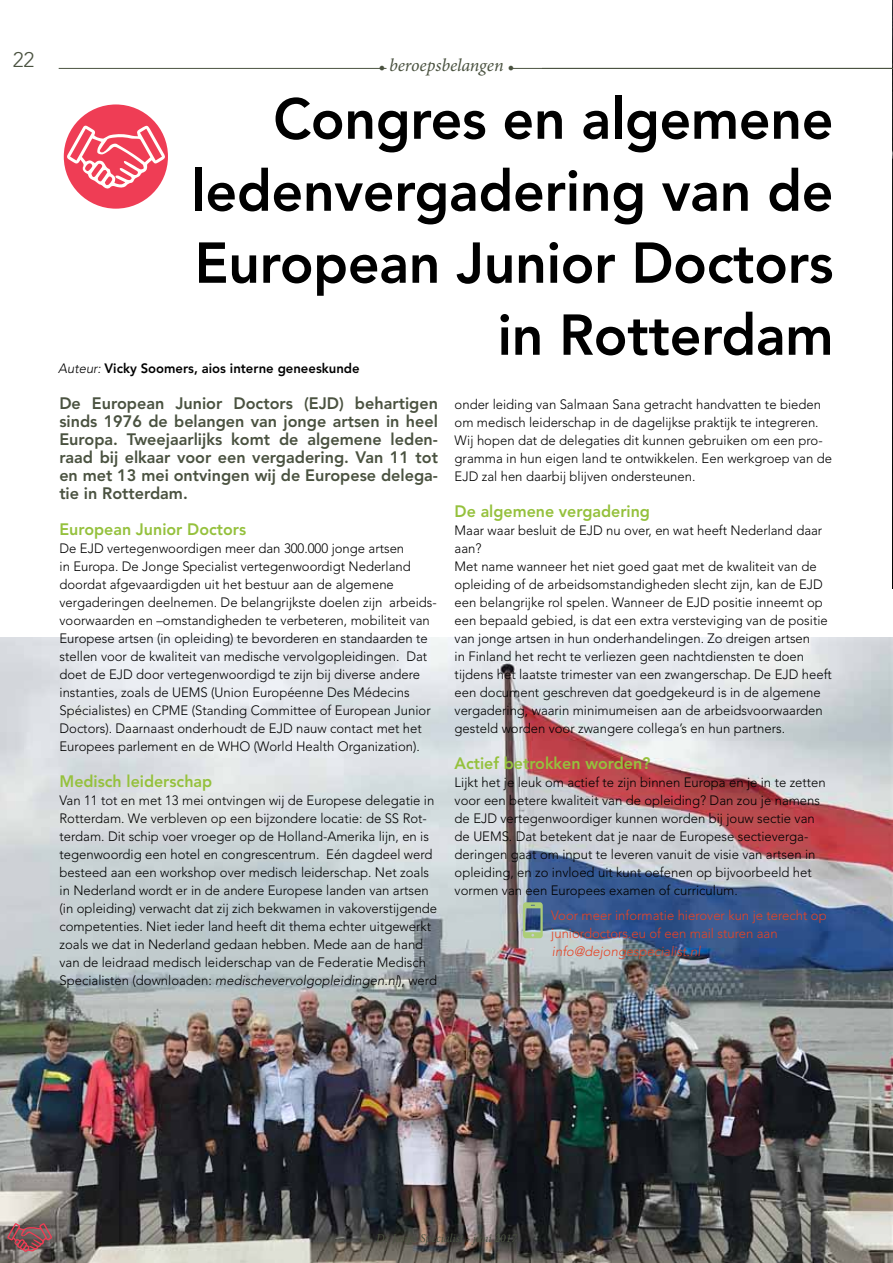
<style>
.page{position:relative;width:893px;height:1263px;background:#fff}
.page>*{position:absolute;margin:0;border:0;box-sizing:border-box;transform-origin:0 0}
.t1{font:800 57px/72px "Avenir LT Std";letter-spacing:-.005em;color:#000;text-align:right}
.t2{font:300 21px "Avenir LT Std";color:#4a5240}
.t3{font:italic 18px "Minion Pro";letter-spacing:-.005em;color:#4a5240}
.t4{font:800 16.5px/18px "Avenir LT Std";color:#4a5240;text-align:justify}
.t5{font:800 16.5px "Avenir LT Std";color:#95c13d}
.t6{font:300 13.5px/18px "Avenir LT Std";color:#000}
.t7{font:300 13.5px/18px "Avenir LT Std";color:#e64325}
.t8{font:800 13.5px "Avenir LT Std";color:#000}
.t9{font:italic 300 13.5px "Avenir LT Std";color:#e64325}
.t10{font:italic 12px "Minion Pro";letter-spacing:-.01em;color:#4a5240}
.s1{font-weight:300;font-style:italic}
.s2{font-style:italic}
</style>
<div class="page">
<img style="left:0;top:637px;width:893px;height:626px">
<img style="left:892px;top:0;width:1px;height:589px">
<hr style="left:59px;top:68px;width:327px;height:1px;background:#4a5240">
<hr style="left:509px;top:68px;width:384px;height:1px;background:#4a5240">
<svg style="left:7px;top:1222px;width:45px;height:30px"></svg>
<div style="left:64px;top:104px;width:104px;height:105px;background:#ef3d55;border-radius:50%"></div>
<svg style="left:67px;top:125px;width:99px;height:64px"></svg>
<svg style="left:523px;top:902px;width:20px;height:36px"></svg>
<h2 class="t2" style="left:13px;top:47px;width:23px">22</h2>
<h3 class="t3" style="left:378px;top:52px;width:138px">• beroepsbelangen •</h3>
<h1 class="t1" style="left:191px;top:83px;width:644px">Congres en algemene ledenvergadering van de<br>European Junior Doctors in Rotterdam</h1>
<p class="t8" style="left:58px;top:360px;width:303px"><span class="s1">Auteur:</span> Vicky Soomers, aios interne geneeskunde</p>
<p class="t4" style="left:59px;top:394px;width:380px;text-indent:280px">) behartigen sinds 1976 de belangen van jonge artsen in heel Europa. Tweejaarlijks komt de algemene leden&shy;raad bij elkaar voor een vergadering. Van 11 tot en met 13 mei ontvingen wij de Europese delega&shy;tie in Rotterdam.</p>
<p class="t4" style="left:59px;top:394px;width:260px">De European Junior Doctors (EJD</p>
<p class="t5" style="left:60px;top:519px;width:188px">European Junior Doctors</p>
<p class="t6" style="left:60px;top:539px;width:379px">De EJD vertegenwoordigen meer dan 300.000 jonge artsen<br>in Europa. De Jonge Specialist vertegenwoordigt Nederland doordat afgevaardigden uit het bestuur aan de algemene vergaderingen deelnemen. De belangrijkste doelen zijn arbeids&shy;voorwaarden en –omstandigheden te verbeteren, mobiliteit van Europese artsen (in opleiding) te bevorderen en standaarden te stellen voor de kwaliteit van medische vervolgopleidingen. Dat doet de EJD door vertegenwoordigd te zijn bij diverse andere instanties, zoals de U EMS (U nion Européenne Des Médecins Spécialistes) en CPME (Standing Committee of European Junior Doctors). Daarnaast onderhoudt de EJD nauw contact met het Europees parlement en de WHO (World Health Organization).</p>
<p class="t5" style="left:60px;top:771px;width:154px">Medisch leiderschap</p>
<p class="t6" style="left:60px;top:791px;width:379px">Van 11 tot en met 13 mei ontvingen wij de Europese delegatie in Rotterdam. We verbleven op een bijzondere locatie: de SS Rot&shy;terdam. Dit schip voer vroeger op de Holland-Amerika lijn, en is tegenwoordig een hotel en congrescentrum. Eén dagdeel werd besteed aan een workshop over medisch leiderschap. N et zoals in Nederland wordt er in de andere Europese landen van artsen (in opleiding) verwacht dat zij zich bekwamen in vakoverstijgende competenties. N iet ieder land heeft dit thema echter uitgewerkt zoals we dat in Nederland gedaan hebben. Mede aan de hand van de leidraad medisch leiderschap van de Federatie Medisch Specialisten (downloaden: <span class="s2">medischevervolgopleidingen.nl</span>), werd</p>
<p class="t6" style="left:455px;top:395px;width:379px">onder leiding van Salmaan Sana getracht handvatten te bieden om medisch leiderschap in de dagelijkse praktijk te integreren.<br>Wij hopen dat de delegaties dit kunnen gebruiken om een pro&shy;gramma in hun eigen land te ontwikkelen. Een werkgroep van de EJD zal hen daarbij blijven ondersteunen.</p>
<p class="t5" style="left:455px;top:501px;width:197px">De algemene vergadering</p>
<p class="t6" style="left:455px;top:521px;width:379px">Maar waar besluit de EJD nu over, en wat heeft Nederland daar aan?<br>Met name wanneer het niet goed gaat met de kwaliteit van de opleiding of de arbeidsomstandigheden slecht zijn, kan de EJD een belangrijke rol spelen. Wanneer de EJD positie inneemt op een bepaald gebied, is dat een extra versteviging van de positie van jonge artsen in hun onderhandelingen. Zo dreigen artsen<br>in Finland het recht te verliezen geen nachtdiensten te doen tijdens het laatste trimester van een zwangerschap. De EJD heeft een document geschreven dat goedgekeurd is in de algemene vergadering, waarin minimumeisen aan de arbeidsvoorwaarden gesteld worden voor zwangere collega’s en hun partners.</p>
<p class="t5" style="left:455px;top:753px;width:197px">Actief betrokken worden?</p>
<p class="t6" style="left:455px;top:773px;width:373px">Lijkt het je leuk om actief te zijn binnen Europa en je in te zetten voor een betere kwaliteit van de opleiding? Dan zou je namens de EJD vertegenwoordiger kunnen worden bij jouw sectie van de U EMS. Dat betekent dat je naar de Europese sectieverga&shy;deringen gaat om input te leveren vanuit de visie van artsen in opleiding, en zo invloed uit kunt oefenen op bijvoorbeeld het vormen van een Europees examen of curriculum.</p>
<p class="t7" style="left:551px;top:907px;width:277px">Voor meer informatie hierover kun je terecht op juniordoctors.eu of een mail sturen aan</p>
<p class="t9" style="left:552px;top:944px;width:150px">info@dejongespecialist.nl</p>
<p class="t10" style="left:376px;top:1230px;width:143px">De Jonge Specialist - juni 2017</p>
</div>
